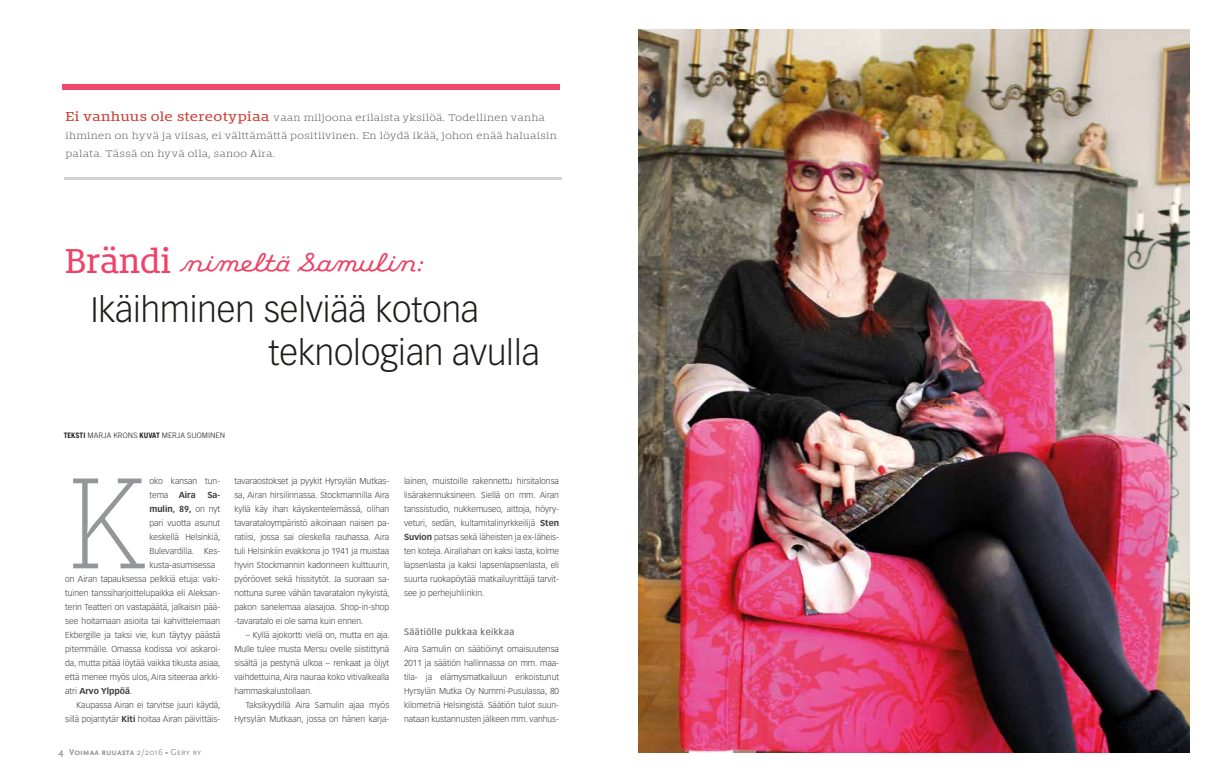
<style>
.page{position:relative;width:1219px;height:780px;background:#fff}
.page>*{position:absolute;margin:0;border:0;box-sizing:border-box;transform-origin:0 0}
.t1{font:300 132px "Neutraface Slab Text";color:#949699}
.t2{font:300 34.7px "Vectora LT Std";color:#1d1d1b}
.t3{font:26.1px "Alright";color:#ed3f62}
.t4{font:100 9px/18px "Bommer Slab";letter-spacing:.025em;color:#1d1d1b;scale:1.18 1}
.t5{font:700 9px "Scala Sans Caps";color:#949699}
.t6{font:9px "Vectora LT Std";letter-spacing:.05em;color:#59595c}
.t7{font:300 8.5px/14px "Vectora LT Std";color:#3c3c3b;text-align:justify}
.t8{font:700 8.5px "Vectora LT Std";color:#3c3c3b}
.t9{font:300 7.5px "Trade Gothic";color:#1d1d1b}
.s1{font-weight:400;font-size:12px;color:#cc4138}
.s2{font-family:"Bommer Slab";font-size:31.9px;color:#f04168}
.s3{font-weight:700}
.s4{font-weight:300}
.s5{font-weight:400;font-size:10px;color:#77797c}
.s6{font-weight:400}
</style>
<div class="page">
<img style="left:639px;top:30px;width:551px;height:722px">
<div style="left:62px;top:84px;width:498px;height:6px;background:#f1496d"></div>
<hr style="left:64px;top:177px;width:497px;height:3px;background:#d1d3d4">
<p class="t4" style="left:65px;top:109px;width:418px"><span class="s1">Ei vanhuus ole stereotypiaa</span> vaan miljoona erilaista yksilöä. Todellinen vanha ihminen on hyvä ja viisas, ei välttämättä positiivinen. En löydä ikää, johon enää haluaisin palata. Tässä on hyvä olla, sanoo Aira.</p>
<h3 class="t3" style="left:65px;top:244px;width:361px"><span class="s2">Brändi</span> nimeltä Samulin:</h3>
<h2 class="t2" style="left:91px;top:290px;width:390px">Ikäihminen selviää kotona</h2>
<h2 class="t2" style="left:268px;top:332px;width:273px">teknologian avulla</h2>
<p class="t9" style="left:64px;top:430px;width:163px"><span class="s3">TEKSTI</span> MARJA KRONS <span class="s3">KUVAT</span> M ERJA SUOM INEN</p>
<h1 class="t1" style="left:65px;top:440px;width:86px">K</h1>
<p class="t7" style="left:149px;top:474px;width:72px">oko kansan tun&shy;tema <span class="s3">Aira</span></p>
<p class="t8" style="left:207px;top:490px;width:14px">Sa-</p>
<p class="t8" style="left:149px;top:504px;width:72px">mulin, 89, <span class="s4">on nyt</span></p>
<p class="t7" style="left:149px;top:516px;width:72px">pari vuotta asunut</p>
<p class="t7" style="left:149px;top:530px;width:73px">keskellä Helsinkiä,</p>
<p class="t7" style="left:149px;top:544px;width:72px">Bulevardilla. Kes-</p>
<p class="t7" style="left:149px;top:558px;width:67px">kusta-asumisessa</p>
<p class="t7" style="left:65px;top:572px;width:156px">on Airan tapauksessa pelkkiä etuja: vaki-</p>
<p class="t7" style="left:65px;top:586px;width:156px">tuinen tanssiharjoittelupaikka eli Aleksan-</p>
<p class="t7" style="left:65px;top:600px;width:156px">terin Teatteri on vastapäätä, jalkaisin pää-</p>
<p class="t7" style="left:65px;top:614px;width:156px">see hoitamaan asioita tai kahvittelemaan</p>
<p class="t7" style="left:65px;top:628px;width:156px">Ekbergille ja taksi vie, kun täytyy päästä</p>
<p class="t7" style="left:65px;top:642px;width:156px">pitemmälle. Omassa kodissa voi askaroi-</p>
<p class="t7" style="left:65px;top:656px;width:157px">da, mutta pitää löytää vaikka tikusta asiaa,</p>
<p class="t7" style="left:65px;top:670px;width:156px">että menee myös ulos, Aira siteeraa arkki-</p>
<p class="t8" style="left:65px;top:686px;width:68px"><span class="s4">atri</span> Arvo Ylppöä<span class="s4">.</span></p>
<p class="t7" style="left:77px;top:698px;width:145px">Kaupassa Airan ei tarvitse juuri käydä,</p>
<p class="t7" style="left:65px;top:712px;width:156px">sillä pojantytär <span class="s3">Kiti</span> hoitaa Airan päivittäis-</p>
<p class="t5" style="left:58px;top:747px;width:144px"><span class="s5">4</span> Voimaa ruuasta <span class="s6">2/2016 • Gery ry</span></p>
<p class="t7" style="left:234px;top:474px;width:157px">tavaraostokset ja pyykit Hyrsylän Mutkas&shy;sa, Airan hirsilinnassa. Stockmannilla Aira kyllä käy ihan käyskentelemässä, olihan tavarataloympäristö aikoinaan naisen pa&shy;ratiisi, jossa sai oleskella rauhassa. Aira tuli Helsinkiin evakkona jo 1941 ja muistaa hyvin Stockmannin kadonneen kulttuurin, pyöröovet sekä hissitytöt. Ja suoraan sa&shy;nottuna suree vähän tavaratalon nykyistä, pakon sanelemaa alasajoa. Shop-in-shop -tavaratalo ei ole sama kuin ennen.</p>
<p class="t7" style="left:234px;top:628px;width:157px;text-indent:11px">– Kyllä ajokortti vielä on, mutta en aja.<br>Mulle tulee musta Mersu ovelle siistittynä sisältä ja pestynä ulkoa – renkaat ja öljyt vaihdettuina, Aira nauraa koko vitivalkealla hammaskalustollaan.</p>
<p class="t7" style="left:234px;top:698px;width:156px;text-align:right">Taksikyydillä Aira Samulin ajaa myös<br>Hyrsylän Mutkaan, jossa on hänen karja-</p>
<p class="t7" style="left:404px;top:474px;width:156px">lainen, muistoille rakennettu hirsitalonsa lisärakennuksineen. Siellä on mm. Airan tanssistudio, nukkemuseo, aittoja, höyry&shy;veturi, sedän, kultamitalinyrkkeilijä <span class="s3">Sten Suvion</span> patsas sekä läheisten ja ex-läheis&shy;ten koteja. Airallahan on kaksi lasta, kolme lapsenlasta ja kaksi lapsenlapsenlasta, eli suurta ruokapöytää matkailuyrittäjä tarvit&shy;see jo perhejuhliinkin.</p>
<p class="t6" style="left:404px;top:627px;width:112px">Säätiölle pukkaa keikkaa</p>
<p class="t7" style="left:404px;top:642px;width:156px">Aira Samulin on säätiöinyt omaisuutensa 2011 ja säätiön hallinnassa on mm. maa&shy;tila- ja elämysmatkailuun erikoistunut Hyrsylän Mutka Oy Nummi-Pusulassa, 80 kilometriä Helsingistä. Säätiön tulot suun&shy;nataan kustannusten jälkeen mm. vanhus-</p>
</div>
